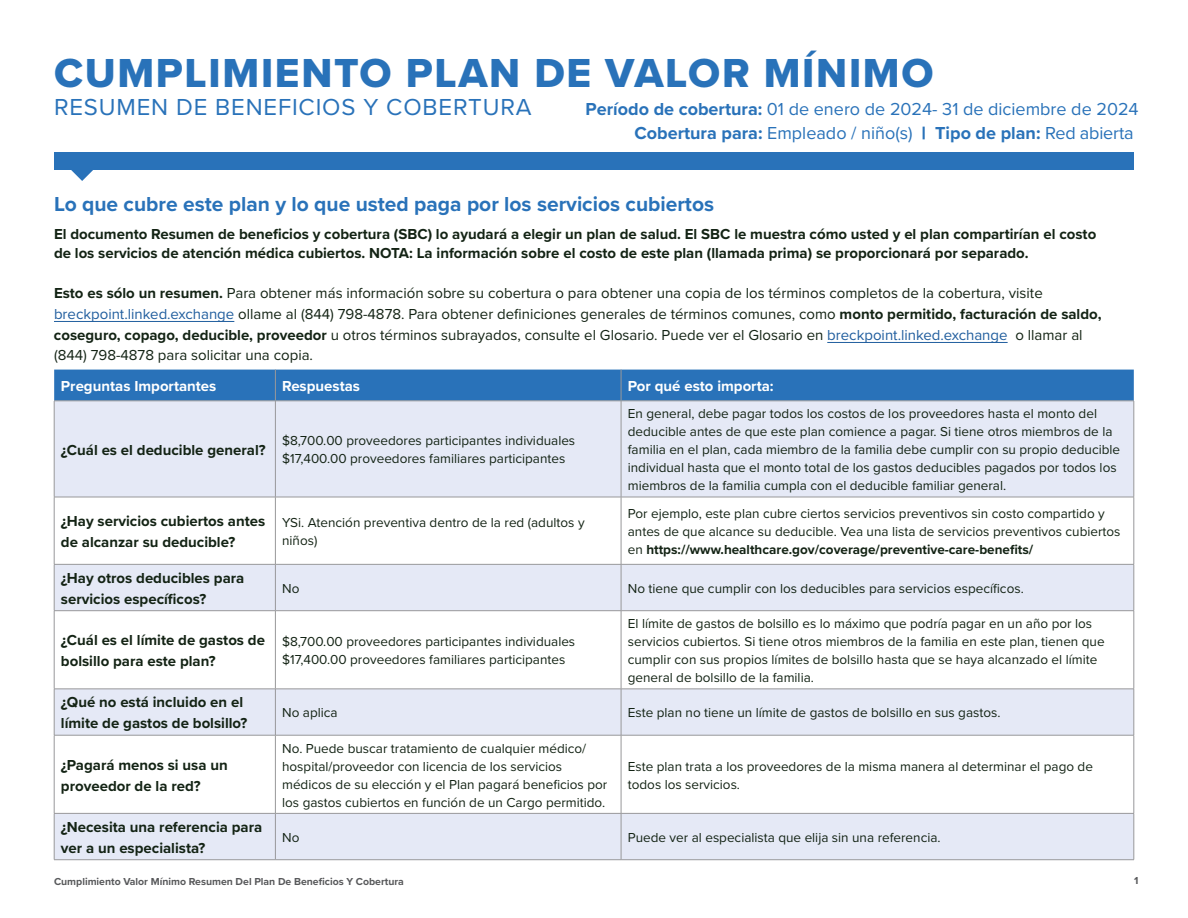
<style>
.page{position:relative;width:1188px;height:918px;background:#fff}
.page>*{position:absolute;margin:0;border:0;box-sizing:border-box;transform-origin:0 0}
.t1{font:42px "Proxima Nova Extrabld";letter-spacing:.04em;color:#2972b9}
.t2{font:24px "Proxima Nova";letter-spacing:.035em;color:#2972b9}
.t3{font:700 21px "Proxima Nova";color:#2972b9}
.t4{font:18px/24.6px "Proxima Nova";color:#2972b9;text-align:right}
.t5{font:700 15px/21px "Proxima Nova";color:#132314}
.t6{font:15px/21px "Proxima Nova";color:#132314}
.t7{font:700 15px "Proxima Nova";color:#fff}
.t8{font:13.5px/18px "Proxima Nova";color:#132314}
.t9{font:700 10.5px "Proxima Nova";color:#58595b}
.s1{font-weight:700}
.s2{font-weight:900}
.s3{color:#215e9e}
</style>
<div class="page">
<div style="left:54px;top:152px;width:1080px;height:17px;background:#2972b9"></div>
<svg style="left:68px;top:169px;width:28px;height:12px"></svg>
<div style="left:54px;top:370px;width:1080px;height:31px;background:#2972b9"></div>
<svg style="left:55px;top:402px;width:1079px;height:457px;fill:#e5e9f6"></svg>
<hr style="left:275px;top:370px;width:1px;height:31px;background:#98989a">
<hr style="left:621px;top:370px;width:1px;height:31px;background:#98989a">
<hr style="left:54px;top:401px;width:221px;height:1px;background:#98989a">
<hr style="left:54px;top:401px;width:1px;height:96px;background:#98989a">
<hr style="left:275px;top:401px;width:346px;height:1px;background:#98989a">
<hr style="left:275px;top:401px;width:1px;height:96px;background:#98989a">
<hr style="left:621px;top:401px;width:513px;height:1px;background:#98989a">
<hr style="left:621px;top:401px;width:1px;height:96px;background:#98989a">
<hr style="left:1134px;top:401px;width:1px;height:96px;background:#98989a">
<hr style="left:54px;top:497px;width:221px;height:1px;background:#98989a">
<hr style="left:54px;top:497px;width:1px;height:67px;background:#98989a">
<hr style="left:275px;top:497px;width:346px;height:1px;background:#98989a">
<hr style="left:275px;top:497px;width:1px;height:67px;background:#98989a">
<hr style="left:621px;top:497px;width:513px;height:1px;background:#98989a">
<hr style="left:621px;top:497px;width:1px;height:67px;background:#98989a">
<hr style="left:1134px;top:497px;width:1px;height:67px;background:#98989a">
<hr style="left:54px;top:564px;width:221px;height:1px;background:#98989a">
<hr style="left:54px;top:565px;width:1px;height:46px;background:#98989a">
<hr style="left:275px;top:564px;width:346px;height:1px;background:#98989a">
<hr style="left:275px;top:565px;width:1px;height:46px;background:#98989a">
<hr style="left:621px;top:564px;width:513px;height:1px;background:#98989a">
<hr style="left:621px;top:565px;width:1px;height:46px;background:#98989a">
<hr style="left:1134px;top:565px;width:1px;height:46px;background:#98989a">
<hr style="left:54px;top:610px;width:221px;height:1px;background:#98989a">
<hr style="left:54px;top:611px;width:1px;height:78px;background:#98989a">
<hr style="left:275px;top:610px;width:346px;height:1px;background:#98989a">
<hr style="left:275px;top:611px;width:1px;height:78px;background:#98989a">
<hr style="left:621px;top:610px;width:513px;height:1px;background:#98989a">
<hr style="left:621px;top:611px;width:1px;height:78px;background:#98989a">
<hr style="left:1134px;top:611px;width:1px;height:78px;background:#98989a">
<hr style="left:54px;top:689px;width:221px;height:1px;background:#98989a">
<hr style="left:54px;top:689px;width:1px;height:46px;background:#98989a">
<hr style="left:275px;top:689px;width:346px;height:1px;background:#98989a">
<hr style="left:275px;top:689px;width:1px;height:46px;background:#98989a">
<hr style="left:621px;top:689px;width:513px;height:1px;background:#98989a">
<hr style="left:621px;top:689px;width:1px;height:46px;background:#98989a">
<hr style="left:1134px;top:689px;width:1px;height:46px;background:#98989a">
<hr style="left:54px;top:735px;width:221px;height:1px;background:#98989a">
<hr style="left:54px;top:735px;width:1px;height:78px;background:#98989a">
<hr style="left:275px;top:735px;width:346px;height:1px;background:#98989a">
<hr style="left:275px;top:735px;width:1px;height:78px;background:#98989a">
<hr style="left:621px;top:735px;width:513px;height:1px;background:#98989a">
<hr style="left:621px;top:735px;width:1px;height:78px;background:#98989a">
<hr style="left:1134px;top:735px;width:1px;height:78px;background:#98989a">
<hr style="left:54px;top:813px;width:221px;height:1px;background:#98989a">
<hr style="left:54px;top:814px;width:1px;height:46px;background:#98989a">
<hr style="left:275px;top:813px;width:346px;height:1px;background:#98989a">
<hr style="left:275px;top:814px;width:1px;height:46px;background:#98989a">
<hr style="left:621px;top:813px;width:513px;height:1px;background:#98989a">
<hr style="left:621px;top:814px;width:1px;height:46px;background:#98989a">
<hr style="left:1134px;top:814px;width:1px;height:46px;background:#98989a">
<hr style="left:54px;top:859px;width:221px;height:1px;background:#98989a">
<hr style="left:275px;top:859px;width:346px;height:1px;background:#98989a">
<hr style="left:621px;top:859px;width:513px;height:1px;background:#98989a">
<hr style="left:54px;top:321px;width:180px;height:1px;background:#215e9e">
<hr style="left:827px;top:342px;width:181px;height:1px;background:#215e9e">
<h1 class="t1" style="left:54px;top:51px;width:881px">CUMPLIMIENTO PLAN DE VALOR MÍNIMO</h1>
<h2 class="t2" style="left:54px;top:96px;width:479px">RESUMEN DE BENEFICIOS Y COBERTURA</h2>
<h3 class="t4" style="left:586px;top:97px;width:555px"><span class="s1">Período de cobertura:</span> 01 de enero de 2024- 31 de diciembre de 2024<br><span class="s1">Cobertura para:</span> Empleado / niño(s) <span class="s2">|</span> <span class="s1">Tipo de plan:</span> Red abierta</h3>
<h3 class="t3" style="left:54px;top:194px;width:662px">Lo que cubre este plan y lo que usted paga por los servicios cubiertos</h3>
<p class="t5" style="left:54px;top:225px;width:1044px;line-height:19.5px">El documento Resumen de beneficios y cobertura (SBC) lo ayudará a elegir un plan de salud. El SBC le muestra cómo usted y el plan compartirían el costo de los servicios de atención médica cubiertos. NOTA: La información sobre el costo de este plan (llamada prima) se proporcionará por separado.</p>
<p class="t6" style="left:54px;top:283px;width:1049px"><span class="s1">Esto es sólo un resumen.</span> Para obtener más información sobre su cobertura o para obtener una copia de los términos completos de la cobertura, visite <span class="s3">breckpoint.linked.exchange</span> ollame al (844) 798-4878. Para obtener definiciones generales de términos comunes, como <span class="s1">monto permitido, facturación de saldo, coseguro, copago, deducible, proveedor</span> u otros términos subrayados, consulte el Glosario. Puede ver el Glosario en <span class="s3">breckpoint.linked.exchange</span> o llamar al</p>
<p class="t6" style="left:54px;top:345px;width:261px">(844) 798-4878 para solicitar una copia.</p>
<p class="t7" style="left:61px;top:380px;width:157px">Preguntas Importantes</p>
<p class="t7" style="left:282px;top:380px;width:79px">Respuestas</p>
<p class="t7" style="left:628px;top:380px;width:147px">Por qué esto importa:</p>
<p class="t5" style="left:61px;top:440px;width:206px">¿Cuál es el deducible general?</p>
<p class="t8" style="left:282px;top:432px;width:295px">$8,700.00 proveedores participantes individuales $17,400.00 proveedores familiares participantes</p>
<p class="t8" style="left:628px;top:405px;width:494px">En general, debe pagar todos los costos de los proveedores hasta el monto del deducible antes de que este plan comience a pagar. Si tiene otros miembros de la familia en el plan, cada miembro de la familia debe cumplir con su propio deducible individual hasta que el monto total de los gastos deducibles pagados por todos los miembros de la familia cumpla con el deducible familiar general.</p>
<p class="t5" style="left:61px;top:511px;width:206px">¿Hay servicios cubiertos antes de alcanzar su deducible?</p>
<p class="t8" style="left:282px;top:514px;width:304px">YSi. Atención preventiva dentro de la red (adultos y niños)</p>
<p class="t8" style="left:628px;top:505px;width:494px">Por ejemplo, este plan cubre ciertos servicios preventivos sin costo compartido y antes de que alcance su deducible. Vea una lista de servicios preventivos cubiertos en <span class="s1">https://www.healthcare.gov/coverage/preventive-care-benefits/</span></p>
<p class="t5" style="left:61px;top:568px;width:185px">¿Hay otros deducibles para servicios específicos?</p>
<p class="t8" style="left:282px;top:580px;width:19px">No</p>
<p class="t8" style="left:628px;top:580px;width:397px">No tiene que cumplir con los deducibles para servicios específicos.</p>
<p class="t5" style="left:61px;top:630px;width:206px">¿Cuál es el límite de gastos de bolsillo para este plan?</p>
<p class="t8" style="left:282px;top:633px;width:295px">$8,700.00 proveedores participantes individuales $17,400.00 proveedores familiares participantes</p>
<p class="t8" style="left:628px;top:615px;width:478px">El límite de gastos de bolsillo es lo máximo que podría pagar en un año por los servicios cubiertos. Si tiene otros miembros de la familia en este plan, tienen que cumplir con sus propios límites de bolsillo hasta que se haya alcanzado el límite general de bolsillo de la familia.</p>
<p class="t5" style="left:61px;top:693px;width:188px">¿Qué no está incluido en el límite de gastos de bolsillo?</p>
<p class="t8" style="left:282px;top:705px;width:57px">No aplica</p>
<p class="t8" style="left:628px;top:705px;width:374px">Este plan no tiene un límite de gastos de bolsillo en sus gastos.</p>
<p class="t5" style="left:61px;top:755px;width:168px">¿Pagará menos si usa un proveedor de la red?</p>
<p class="t8" style="left:282px;top:740px;width:327px">No. Puede buscar tratamiento de cualquier médico/ hospital/proveedor con licencia de los servicios médicos de su elección y el Plan pagará beneficios por los gastos cubiertos en función de un Cargo permitido.</p>
<p class="t8" style="left:628px;top:758px;width:467px">Este plan trata a los proveedores de la misma manera al determinar el pago de todos los servicios.</p>
<p class="t5" style="left:61px;top:817px;width:203px">¿Necesita una referencia para ver a un especialista?</p>
<p class="t8" style="left:282px;top:829px;width:19px">No</p>
<p class="t8" style="left:628px;top:829px;width:314px">Puede ver al especialista que elija sin una referencia.</p>
<p class="t9" style="left:54px;top:877px;width:351px">Cumplimiento Valor Mínimo Resumen Del Plan De Beneficios Y Cobertura</p>
<p class="t9" style="left:1134px;top:876px;width:6px">1</p>
</div>
